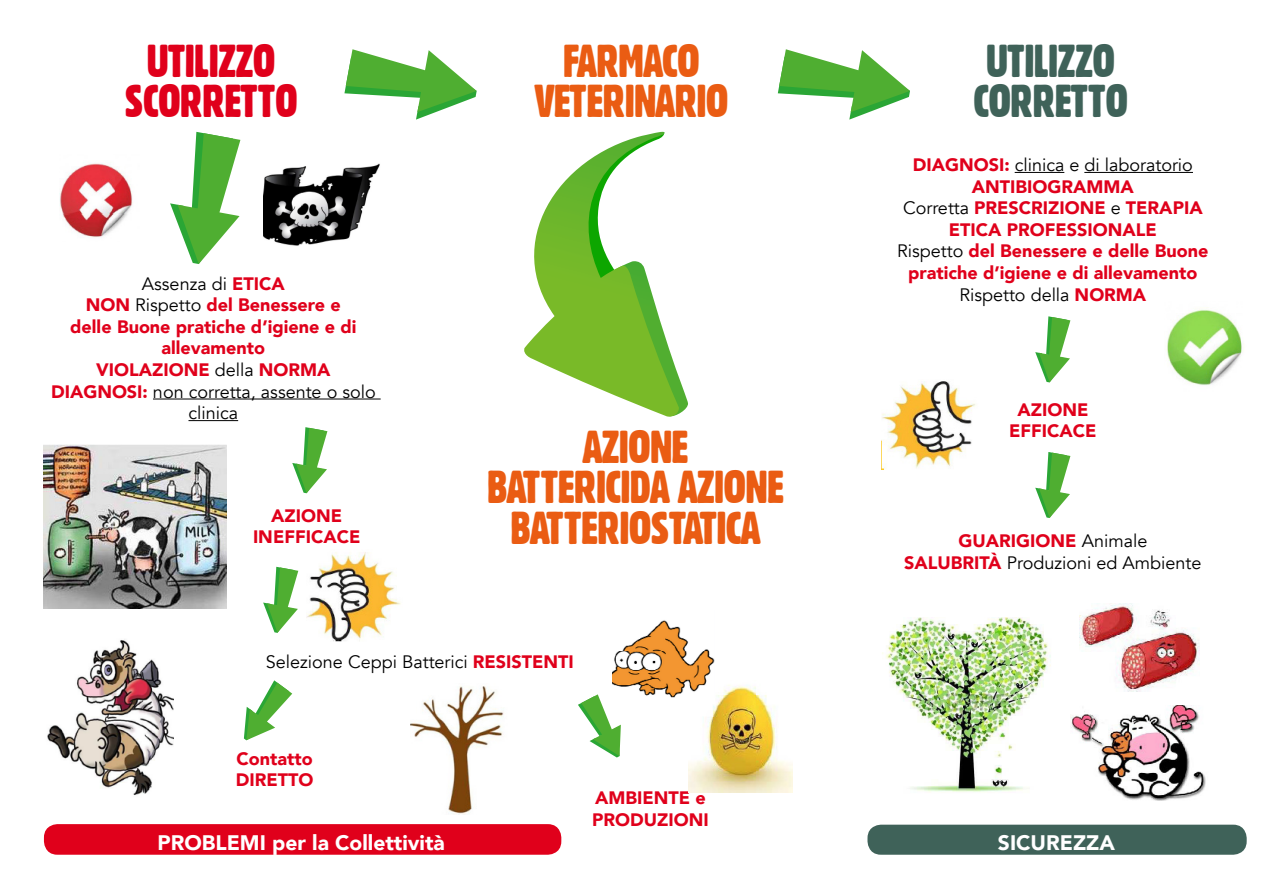
<style>
.page{position:relative;width:1263px;height:893px;background:#fff}
.page>*{position:absolute;margin:0;border:0;box-sizing:border-box;transform-origin:0 0}
.t1{font:45px/40.5px "Gothic 821 Condensed BT";letter-spacing:-.02em;color:#ea5c13;text-align:center}
.t2{font:45px/40.5px "Gothic 821 Condensed BT";letter-spacing:-.02em;color:#e0001b;text-align:center}
.t3{font:45px/40.5px "Gothic 821 Condensed BT";letter-spacing:-.02em;color:#3f6259}
.t4{font:900 21px "Avenir";color:#fff}
.t5{font:900 18px/21.6px "Avenir";color:#e0001b;text-align:center}
.t6{font:18px/21.6px "Avenir";color:#000;text-align:center}
.s1{font-weight:400;color:#000}
.s2{font-weight:900;color:#e0001b}
</style>
<div class="page">
<hr style="left:153px;top:399px;width:228px;height:1px;background:#000">
<hr style="left:188px;top:420px;width:50px;height:1px;background:#000">
<hr style="left:1015px;top:172px;width:49px;height:1px;background:#000">
<hr style="left:1084px;top:172px;width:109px;height:1px;background:#000">
<div style="left:44px;top:824px;width:517px;height:31px;background:#e0001b;border-radius:14px"></div>
<svg style="left:344px;top:49px;width:133px;height:71px"></svg>
<svg style="left:778px;top:49px;width:132px;height:71px"></svg>
<svg style="left:170px;top:132px;width:70px;height:132px"></svg>
<img style="left:60px;top:163px;width:73px;height:75px">
<img style="left:263px;top:163px;width:117px;height:83px">
<img style="left:44px;top:444px;width:182px;height:164px">
<svg style="left:292px;top:427px;width:35px;height:66px"></svg>
<svg style="left:263px;top:567px;width:35px;height:66px"></svg>
<img style="left:47px;top:639px;width:127px;height:156px">
<img style="left:411px;top:686px;width:93px;height:128px">
<svg style="left:244px;top:680px;width:48px;height:60px"></svg>
<svg style="left:578px;top:694px;width:43px;height:63px"></svg>
<img style="left:688px;top:685px;width:104px;height:108px">
<img style="left:612px;top:620px;width:102px;height:84px">
<div style="left:867px;top:825px;width:380px;height:30px;background:#3f6259;border-radius:14px"></div>
<svg style="left:679px;top:378px;width:9px;height:36px"></svg>
<svg style="left:524px;top:132px;width:155px;height:285px"></svg>
<img style="left:1167px;top:307px;width:76px;height:78px">
<svg style="left:1035px;top:316px;width:35px;height:66px"></svg>
<svg style="left:1035px;top:452px;width:35px;height:66px"></svg>
<img style="left:882px;top:617px;width:169px;height:175px">
<img style="left:1070px;top:706px;width:136px;height:95px">
<img style="left:1080px;top:604px;width:120px;height:88px">
<img style="left:881px;top:381px;width:95px;height:89px">
<img style="left:307px;top:552px;width:94px;height:89px">
<h1 class="t2" style="left:125px;top:40px;width:175px">UTILIZZO<br>SCORRETTO</h1>
<h1 class="t1" style="left:534px;top:40px;width:196px">FARMACO<br>VETERINARIO</h1>
<h1 class="t3" style="left:973px;top:40px;width:156px">UTILIZZO<br>CORRETTO</h1>
<p class="t5" style="left:51px;top:272px;width:326px"><span class="s1">Assenza di</span> ETICA<br>NON <span class="s1">Rispetto</span> del Benessere e<br>delle Buone pratiche d’igiene e di allevamento<br>VIOLAZIONE <span class="s1">della</span> NORMA<br>DIAGNOSI: <span class="s1">non corretta, assente o solo clinica</span></p>
<p class="t5" style="left:253px;top:504px;width:109px">AZIONE<br>INEFFICACE</p>
<h1 class="t1" style="left:487px;top:426px;width:298px">AZIONE<br>BATTERICIDA AZIONE<br>BATTERIOSTATICA</h1>
<p class="t6" style="left:266px;top:651px;width:309px">Selezione Ceppi Batterici <span class="s2">RESISTENTI</span></p>
<p class="t5" style="left:236px;top:747px;width:79px;text-align:left">Contatto<br>DIRETTO</p>
<p class="t5" style="left:592px;top:787px;width:118px;text-align:left">AMBIENTE e<br>PRODUZIONI</p>
<p class="t5" style="left:897px;top:154px;width:313px">DIAGNOSI: <span class="s1">clinica e di laboratorio<br></span>ANTIBIOGRAMMA<br><span class="s1">Corretta</span> PRESCRIZIONE <span class="s1">e</span> TERAPIA<br>ETICA PROFESSIONALE<br><span class="s1">Rispetto</span> del Benessere e delle Buone pratiche d’igiene e di allevamento<br><span class="s1">Rispetto della</span> NORMA</p>
<p class="t5" style="left:1009px;top:398px;width:89px">AZIONE<br>EFFICACE</p>
<p class="t6" style="left:904px;top:531px;width:299px"><span class="s2">GUARIGIONE</span> Animale<br><span class="s2">SALUBRITÀ</span> Produzioni ed Ambiente</p>
<p class="t4" style="left:158px;top:825px;width:289px">PROBLEMI per la Collettività</p>
<p class="t4" style="left:998px;top:825px;width:14px">sicurezza</p>
</div>
